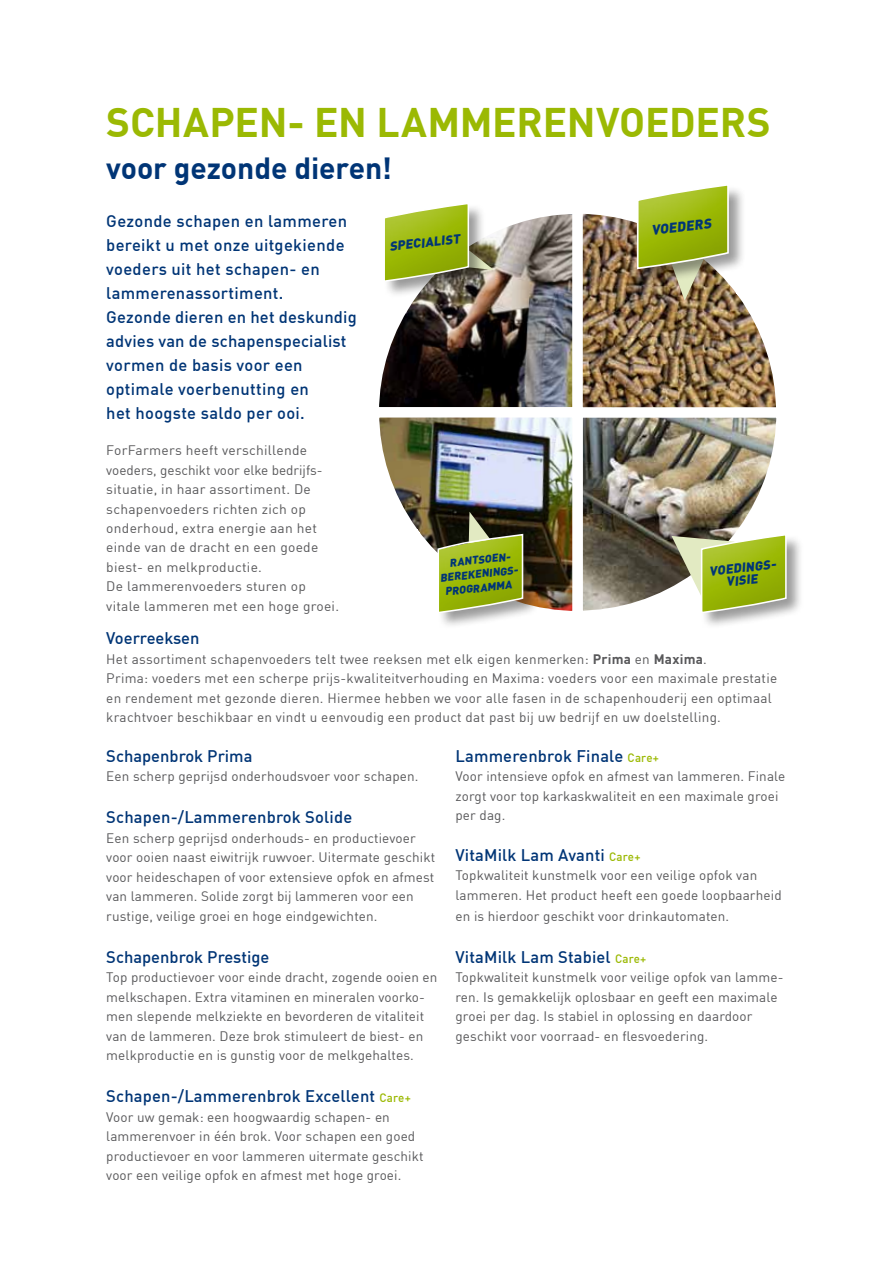
<style>
.page{position:relative;width:893px;height:1263px;background:#fff}
.page>*{position:absolute;margin:0;border:0;box-sizing:border-box;transform-origin:0 0}
.t1{font:700 40.5px "DIN Offc";letter-spacing:-.005em;color:#9bb903}
.t2{font:700 30px "DIN Offc";letter-spacing:-.005em;color:#003576}
.t3{font:500 16.5px/24px "DIN Offc";letter-spacing:.01em;color:#003576}
.t4{font:italic 900 13.65px "DIN Offc";color:#003576}
.t5{font:13.5px/19.5px "DIN Offc";letter-spacing:.01em;color:#58585a}
.t6{font:italic 900 12.75px/12.5px "DIN Offc";color:#003576;text-align:center}
.t7{font:italic 900 10.95px/14.1px "DIN Offc";color:#003576;text-align:center}
.s1{font-weight:700}
.s2{font-size:12px;color:#9bb903}
</style>
<div class="page">
<div style="left:438px;top:535px;width:102px;height:95px;background:#000;opacity:.4"></div>
<div style="left:701px;top:535px;width:103px;height:95px;background:#000;opacity:.4"></div>
<img style="left:379px;top:185px;width:409px;height:431px">
<h1 class="t1" style="left:106px;top:96px;width:662px">Schapen- en lamm erenvoeders</h1>
<h2 class="t2" style="left:106px;top:149px;width:287px">voor gezonde dieren!</h2>
<p class="t3" style="left:106px;top:209px;width:252px">Gezonde schapen en lammeren bereikt u met onze uitgekiende voeders uit het schapen- en lammerenassortiment.<br>Gezonde dieren en het deskundig advies van de schapenspecialist vormen de basis voor een optimale voerbenutting en<br>het hoogste saldo per ooi.</p>
<p class="t5" style="left:106px;top:440px;width:234px">ForFarmers heeft verschillende voeders, geschikt voor elke bedrijfs&shy;situatie, in haar assortiment. De schapenvoeders richten zich op onderhoud, extra energie aan het einde van de dracht en een goede biest- en melkproductie.<br>De lammerenvoeders sturen op vitale lammeren met een hoge groei.</p>
<p class="t4" style="left:651px;top:221px;width:61px;rotate:-6deg">Voeder s</p>
<p class="t6" style="left:389px;top:239px;width:73px;rotate:-6deg">Sp ecialist</p>
<p class="t7" style="left:438px;top:556px;width:81px;rotate:-6deg">Rantsoen-<br>Ber ekenings-<br>Pr ogr amma</p>
<p class="t6" style="left:709px;top:564px;width:69px;rotate:-6deg">Voedings&shy;visie</p>
<p class="t3" style="left:106px;top:626px;width:95px">Voerreeksen</p>
<p class="t5" style="left:106px;top:649px;width:672px">Het assortiment schapenvoeders telt twee reeksen met elk eigen kenmerken: <span class="s1">Prima</span> en <span class="s1">Maxima</span>.<br>Prima: voeders met een scherpe prijs-kwaliteitverhouding en Maxima: voeders voor een maximale prestatie en rendement met gezonde dieren. Hiermee hebben we voor alle fasen in de schapenhouderij een optimaal krachtvoer beschikbaar en vindt u eenvoudig een product dat past bij uw bedrijf en uw doelstelling.</p>
<p class="t3" style="left:106px;top:743px;width:148px">Schapenbrok Prima</p>
<p class="t5" style="left:106px;top:766px;width:314px">Een scherp geprijsd onderhoudsvoer voor schapen.</p>
<p class="t3" style="left:106px;top:805px;width:247px">Schapen-/Lammerenbrok Solide</p>
<p class="t5" style="left:106px;top:828px;width:330px">Een scherp geprijsd onderhouds- en productievoer voor ooien naast eiwitrijk ruwvoer. Uitermate geschikt voor heideschapen of voor extensieve opfok en afmest van lammeren. Solide zorgt bij lammeren voor een rustige, veilige groei en hoge eindgewichten.</p>
<p class="t3" style="left:106px;top:944px;width:165px">Schapenbrok Prestige</p>
<p class="t5" style="left:106px;top:967px;width:333px">Top productievoer voor einde dracht, zogende ooien en melkschapen. Extra vitaminen en mineralen voorko&shy;men slepende melkziekte en bevorderen de vitaliteit van de lammeren. Deze brok stimuleert de biest- en melkproductie en is gunstig voor de melkgehaltes.</p>
<p class="t3" style="left:106px;top:1084px;width:306px">Schapen-/Lammerenbrok Excellent <span class="s2">Care+</span></p>
<p class="t5" style="left:106px;top:1107px;width:319px">Voor uw gemak: een hoogwaardig schapen- en lammerenvoer in één brok. Voor schapen een goed productievoer en voor lammeren uitermate geschikt voor een veilige opfok en afmest met hoge groei.</p>
<p class="t3" style="left:455px;top:743px;width:205px">Lammerenbrok Finale <span class="s2">Care+</span></p>
<p class="t5" style="left:455px;top:766px;width:331px">Voor intensieve opfok en afmest van lammeren. Finale zorgt voor top karkaskwaliteit en een maximale groei per dag.</p>
<p class="t3" style="left:455px;top:842px;width:187px">VitaMilk Lam Avanti <span class="s2">Care+</span></p>
<p class="t5" style="left:455px;top:865px;width:328px">Topkwaliteit kunstmelk voor een veilige opfok van lammeren. Het product heeft een goede loopbaarheid</p>
<p class="t5" style="left:455px;top:906px;width:275px">en is hierdoor geschikt voor drinkautomaten.</p>
<p class="t3" style="left:455px;top:944px;width:192px">VitaMilk Lam Stabiel <span class="s2">Care+</span></p>
<p class="t5" style="left:455px;top:967px;width:329px">Topkwaliteit kunstmelk voor veilige opfok van lamme&shy;ren. Is gemakkelijk oplosbaar en geeft een maximale groei per dag. Is stabiel in oplossing en daardoor geschikt voor voorraad- en flesvoedering.</p>
</div>
